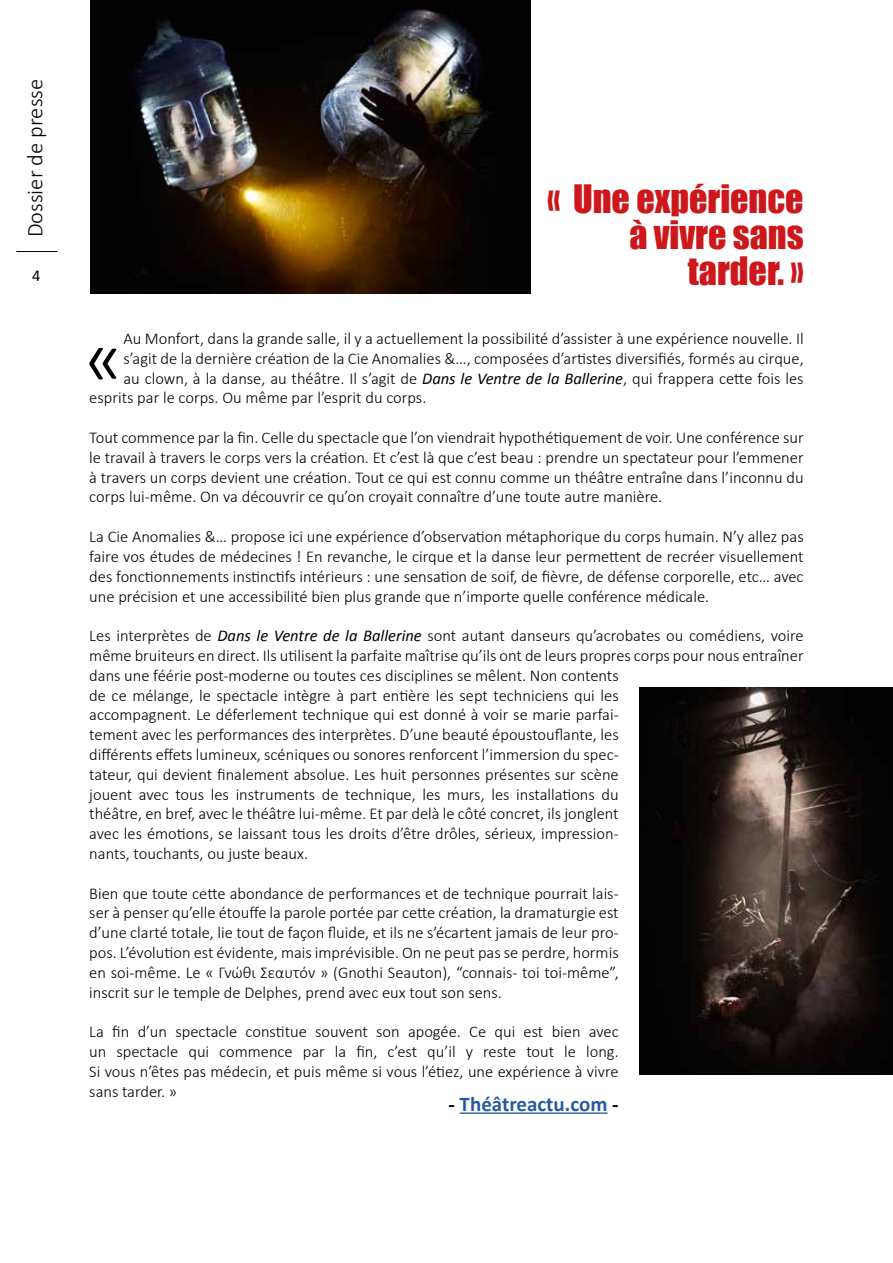
<style>
.page{position:relative;width:893px;height:1263px;background:#fff}
.page>*{position:absolute;margin:0;border:0;box-sizing:border-box;transform-origin:0 0}
.t1{font:300 78.9px "Calibri";color:#000}
.t2{font:36px/36px "Impact";color:#cd171a;text-align:right}
.t3{font:300 22.5px "Calibri";color:#000}
.t4{font:700 21px "Calibri";color:#275b9b}
.t5{font:300 16.5px/19.8px "Calibri";color:#000;text-align:justify}
.t6{font:16.5px "Calibri";color:#000}
.s1{font-weight:400;font-style:italic}
.s2{color:#000}
</style>
<div class="page">
<img style="left:90px;top:0;width:440px;height:294px">
<img style="left:640px;top:688px;width:253px;height:387px">
<hr style="left:16px;top:251px;width:42px;height:1px;background:#000">
<hr style="left:460px;top:1112px;width:147px;height:2px;background:#275b9b">
<h3 class="t3" style="left:21px;top:237px;width:160px;rotate:-90deg">Dossier de presse</h3>
<p class="t6" style="left:32px;top:264px;width:10px">4</p>
<h2 class="t2" style="left:547px;top:180px;width:258px">« Une expérience à vivre sans tarder. »</h2>
<p class="t5" style="left:123px;top:328px;width:682px">Au Monfort, dans la grande salle, il y a actuellement la possibilité d’assister à une expérience nouvelle. Il</p>
<p class="t5" style="left:123px;top:348px;width:682px">s’agit de la dernière création de la Cie Anomalies &amp;…, composées d’artistes diversifiés, formés au cirque,</p>
<p class="t5" style="left:123px;top:368px;width:682px">au clown, à la danse, au théâtre. Il s’agit de <span class="s1">Dans le Ventre de la Ballerine</span>, qui frappera cette fois les</p>
<p class="t5" style="left:89px;top:388px;width:339px">esprits par le corps. Ou même par l’esprit du corps.</p>
<p class="t5" style="left:89px;top:427px;width:716px">Tout commence par la fin. Celle du spectacle que l’on viendrait hypothétiquement de voir. Une conférence sur le travail à travers le corps vers la création. Et c’est là que c’est beau : prendre un spectateur pour l’emmener à travers un corps devient une création. Tout ce qui est connu comme un théâtre entraîne dans l’inconnu du corps lui-même. On va découvrir ce qu’on croyait connaître d’une toute autre manière.</p>
<p class="t5" style="left:89px;top:526px;width:716px">La Cie Anomalies &amp;… propose ici une expérience d’observation métaphorique du corps humain. N’y allez pas faire vos études de médecines ! En revanche, le cirque et la danse leur permettent de recréer visuellement des fonctionnements instinctifs intérieurs : une sensation de soif, de fièvre, de défense corporelle, etc… avec une précision et une accessibilité bien plus grande que n’importe quelle conférence médicale.</p>
<p class="t5" style="left:89px;top:625px;width:716px;text-align:left">Les interprètes de <span class="s1">Dans le Ventre de la Ballerine</span> sont autant danseurs qu’acrobates ou comédiens, voire même bruiteurs en direct. Ils utilisent la parfaite maîtrise qu’ils ont de leurs propres corps pour nous entraîner dans une féérie post-moderne ou toutes ces disciplines se mêlent. Non contents<br>de ce mélange, le spectacle intègre à part entière les sept techniciens qui les<br>accompagnent. Le déferlement technique qui est donné à voir se marie parfai-<br>tement avec les performances des interprètes. D’une beauté époustouflante, les<br>différents effets lumineux, scéniques ou sonores renforcent l’immersion du spec-<br>tateur, qui devient finalement absolue. Les huit personnes présentes sur scène<br>jouent avec tous les instruments de technique, les murs, les installations du<br>théâtre, en bref, avec le théâtre lui-même. Et par delà le côté concret, ils jonglent<br>avec les émotions, se laissant tous les droits d’être drôles, sérieux, impression-<br>nants, touchants, ou juste beaux.</p>
<p class="t5" style="left:89px;top:883px;width:531px">Bien que toute cette abondance de performances et de technique pourrait lais&shy;ser à penser qu’elle étouffe la parole portée par cette création, la dramaturgie est d’une clarté totale, lie tout de façon fluide, et ils ne s’écartent jamais de leur pro&shy;pos. L’évolution est évidente, mais imprévisible. On ne peut pas se perdre, hormis en soi-même. Le « Γνώθι Σεαυτόν » (Gnothi Seauton), “connais- toi toi-même”, inscrit sur le temple de Delphes, prend avec eux tout son sens.</p>
<p class="t5" style="left:89px;top:1021px;width:531px">La fin d’un spectacle constitue souvent son apogée. Ce qui est bien avec un spectacle qui commence par la fin, c’est qu’il y reste tout le long.<br>Si vous n’êtes pas médecin, et puis même si vous l’étiez, une expérience à vivre sans tarder. »</p>
<h1 class="t1" style="left:84px;top:309px;width:41px">«</h1>
<p class="t4" style="left:448px;top:1089px;width:172px"><span class="s2">-</span> Théâtreactu.com <span class="s2">-</span></p>
</div>
